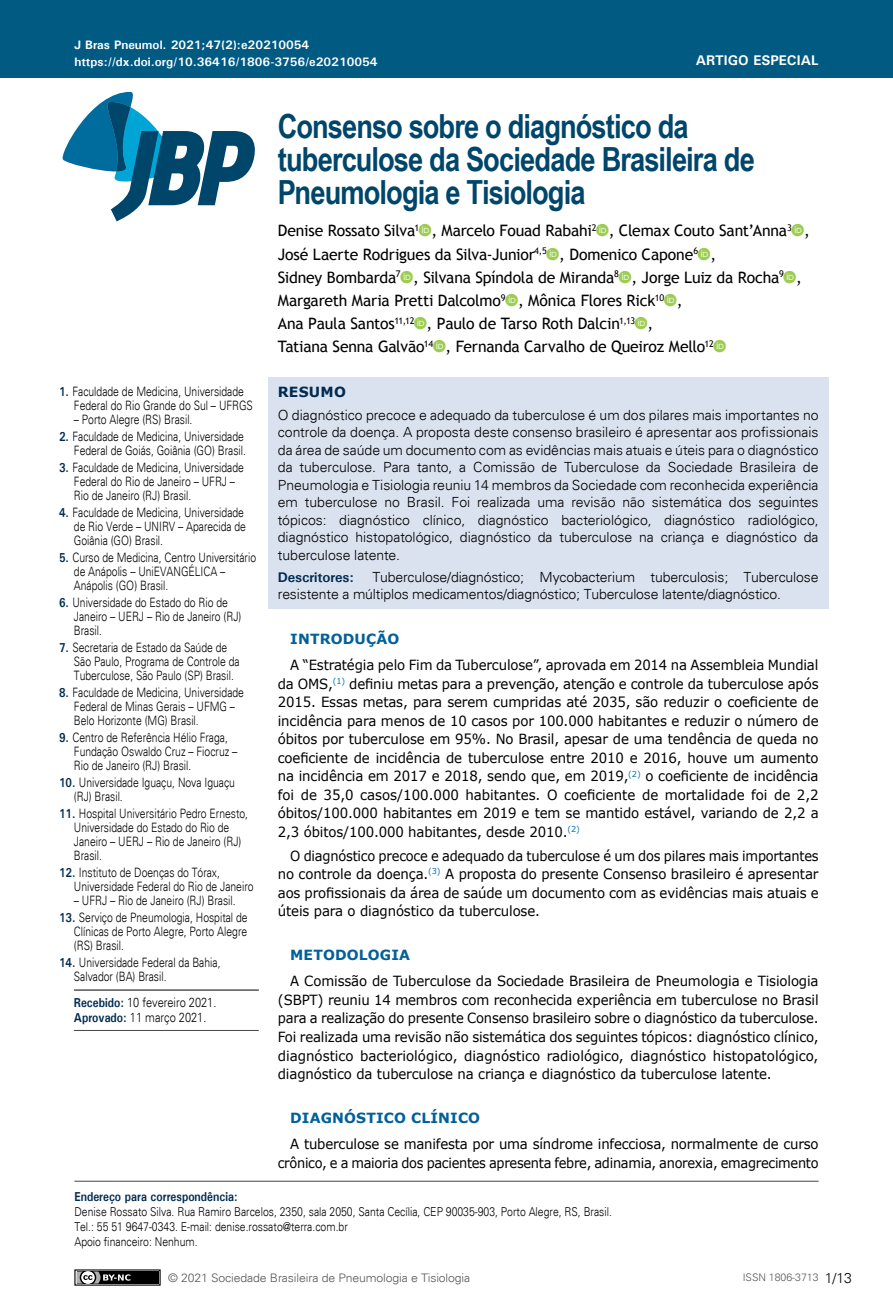
<style>
.page{position:relative;width:893px;height:1315px;background:#fff}
.page>*{position:absolute;margin:0;border:0;box-sizing:border-box;transform-origin:0 0}
.t1{font:700 33.25px/33.2px "Arial Narrow";letter-spacing:-.025em;color:#00466b}
.t2{font:21px "ID font Regular";color:#9dcc52}
.t3{font:15.75px "Trebuchet MS";letter-spacing:-.015em;color:#000}
.t4{font:14px/18.6px "Verdana";letter-spacing:-.015em;color:#000;text-align:justify;scale:.95 1}
.t5{font:300 14px/17.5px "Univers";letter-spacing:-.01em;color:#000;text-align:justify}
.t6{font:14px/18.6px "Verdana";letter-spacing:-.015em;color:#000;text-align:justify;scale:.93 1}
.t7{font:700 14px "Verdana";letter-spacing:.01em;color:#01609a}
.t8{font:700 14px "Univers";color:#fff}
.t9{font:700 14px "Univers";letter-spacing:-.01em;color:#002b51}
.t10{font:700 14px "Verdana";letter-spacing:.015em;color:#002b51}
.t11{font:300 12.95px/14px "Univers";color:#000;scale:.8 1}
.t12{font:300 12.95px/14.9px "Univers";color:#000;scale:.85 1}
.t13{font:700 12.95px "Univers";color:#002b51;scale:.85 1}
.t14{font:300 12.25px/14.7px "Univers";color:#000;scale:.85 1}
.t15{font:700 12.25px "Univers";color:#fff}
.t16{font:300 11.72px "Univers";letter-spacing:-.01em;color:#58595b;scale:1.04 1}
.t17{font:300 10.5px "Univers";color:#58595b}
.s1{font-weight:700;color:#002b51}
.s2{font-family:"ID font Regular";font-size:21px;color:#9dcc52}
.s3{font-family:"Trebuchet MS";font-size:15.75px;color:#000}
</style>
<div class="page">
<div style="left:0;top:0;width:893px;height:78px;background:#005a82"></div>
<svg style="left:62px;top:91px;width:193px;height:130px"></svg>
<div style="left:75px;top:1270px;width:85px;height:15px;background:#000"></div>
<div style="left:74px;top:1269px;width:87px;height:16px;border:1px solid #000"></div>
<svg style="left:74px;top:1269px;width:56px;height:17px"></svg>
<div style="left:268px;top:377px;width:560px;height:231px;background:#dbe2ef"></div>
<hr style="left:74px;top:1180px;width:745px;height:1px;background:#464547">
<hr style="left:74px;top:989px;width:185px;height:1px;background:#000">
<hr style="left:74px;top:1030px;width:185px;height:1px;background:#464547">
<p class="t15" style="left:74px;top:37px;width:236px">J Bras Pneumol. 2021;47(2):e20210054</p>
<p class="t15" style="left:74px;top:54px;width:305px">https://dx.doi.org/10.36416/1806-3756/e20210054</p>
<p class="t8" style="left:696px;top:52px;width:124px">ARTIGO ESPECIAL</p>
<p class="t11" style="left:74px;top:384px;width:225px;text-indent:-15px"><span class="s1">1.</span> Faculdade de Medicina, Universidade<br>Federal do Rio Grande do Sul – UFRGS</p>
<p class="t11" style="left:74px;top:412px;width:150px">– Porto Alegre (RS) Brasil.</p>
<p class="t11" style="left:59px;top:429px;width:235px;text-align:right"><span class="s1">2.</span> Faculdade de Medicina, Universidade<br>Federal de Goiás, Goiânia (GO) Brasil.</p>
<p class="t11" style="left:74px;top:460px;width:214px;text-indent:-15px"><span class="s1">3.</span> Faculdade de Medicina, Universidade<br>Federal do Rio de Janeiro – UFRJ –<br>Rio de Janeiro (RJ) Brasil.</p>
<p class="t11" style="left:74px;top:505px;width:217px;text-indent:-15px"><span class="s1">4.</span> Faculdade de Medicina, Universidade de Rio Verde – UNIRV – Aparecida de<br>Goiânia (GO) Brasil.</p>
<p class="t11" style="left:74px;top:550px;width:229px;text-indent:-15px"><span class="s1">5.</span> Curso de Medicina, Centro Universitário de Anápolis – UniEVANGÉLICA –<br>Anápolis (GO) Brasil.</p>
<p class="t11" style="left:74px;top:595px;width:211px;text-indent:-15px"><span class="s1">6.</span> Universidade do Estado do Rio de<br>Janeiro – UERJ – Rio de Janeiro (RJ)<br>Brasil.</p>
<p class="t11" style="left:74px;top:640px;width:209px;text-indent:-15px"><span class="s1">7.</span> Secretaria de Estado da Saúde de<br>São Paulo, Programa de Controle da<br>Tuberculose, São Paulo (SP) Brasil.</p>
<p class="t11" style="left:74px;top:685px;width:214px;text-indent:-15px"><span class="s1">8.</span> Faculdade de Medicina, Universidade<br>Federal de Minas Gerais – UFMG –<br>Belo Horizonte (MG) Brasil.</p>
<p class="t11" style="left:74px;top:730px;width:206px;text-indent:-15px"><span class="s1">9.</span> Centro de Referência Hélio Fraga,<br>Fundação Oswaldo Cruz – Fiocruz –<br>Rio de Janeiro (RJ) Brasil.</p>
<p class="t11" style="left:74px;top:775px;width:203px;text-indent:-15px"><span class="s1">10.</span> Universidade Iguaçu, Nova Iguaçu (RJ) Brasil.</p>
<p class="t11" style="left:74px;top:806px;width:219px;text-indent:-15px"><span class="s1">11.</span> Hospital Universitário Pedro Ernesto,<br>Universidade do Estado do Rio de<br>Janeiro – UERJ – Rio de Janeiro (RJ)<br>Brasil.</p>
<p class="t11" style="left:74px;top:865px;width:226px;text-indent:-15px"><span class="s1">12.</span> Instituto de Doenças do Tórax,<br>Universidade Federal do Rio de Janeiro</p>
<p class="t11" style="left:74px;top:893px;width:204px">– UFRJ – Rio de Janeiro (RJ) Brasil.</p>
<p class="t11" style="left:74px;top:910px;width:219px;text-align:justify;text-indent:-15px"><span class="s1">13.</span> Serviço de Pneumologia, Hospital de Clínicas de Porto Alegre, Porto Alegre (RS) Brasil.</p>
<p class="t11" style="left:74px;top:955px;width:185px;text-indent:-15px"><span class="s1">14.</span> Universidade Federal da Bahia,<br>Salvador (BA) Brasil.</p>
<p class="t12" style="left:74px;top:995px;width:169px"><span class="s1">Recebido:</span> 10 fevereiro 2021.<br><span class="s1">Aprovado:</span> 11 março 2021.</p>
<h1 class="t1" style="left:278px;top:108px;width:479px">Consenso sobre o diagnóstico da tuberculose da Sociedade Brasileira de<br>Pneumologia e Tisiologia</h1>
<p class="t3" style="left:278px;top:222px;width:515px">Denise Rossato Silva<sup>1</sup><span class="s2">a</span>, Marcelo Fouad Rabahi<sup>2</sup><span class="s2">a</span>, Clemax Couto Sant’Anna<sup>3</sup></p>
<h2 class="t2" style="left:791px;top:220px;width:20px">a<span class="s3">,</span></h2>
<p class="t3" style="left:278px;top:245px;width:422px">José Laerte Rodrigues da Silva-Junior<sup>4,5</sup><span class="s2">a</span>, Domenico Capone<sup>6</sup></p>
<h2 class="t2" style="left:698px;top:243px;width:20px">a<span class="s3">,</span></h2>
<p class="t3" style="left:278px;top:268px;width:507px">Sidney Bombarda<sup>7</sup><span class="s2">a</span>, Silvana Spíndola de Miranda<sup>8</sup><span class="s2">a</span>, Jorge Luiz da Rocha<sup>9</sup></p>
<h2 class="t2" style="left:783px;top:266px;width:20px">a<span class="s3">,</span></h2>
<p class="t3" style="left:278px;top:291px;width:388px">Margareth Maria Pretti Dalcolmo<sup>9</sup><span class="s2">a</span>, Mônica Flores Rick<sup>10</sup></p>
<h2 class="t2" style="left:664px;top:289px;width:20px">a<span class="s3">,</span></h2>
<p class="t3" style="left:278px;top:314px;width:359px">Ana Paula Santos<sup>11,12</sup><span class="s2">a</span>, Paulo de Tarso Roth Dalcin<sup>1,13</sup></p>
<h2 class="t2" style="left:635px;top:312px;width:20px">a<span class="s3">,</span></h2>
<p class="t3" style="left:278px;top:337px;width:438px">Tatiana Senna Galvão<sup>14</sup><span class="s2">a</span>, Fernanda Carvalho de Queiroz Mello<sup>12</sup></p>
<h2 class="t2" style="left:713px;top:335px;width:14px">a</h2>
<p class="t10" style="left:278px;top:382px;width:70px">RESUMO</p>
<p class="t5" style="left:278px;top:406px;width:542px">O diagnóstico precoce e adequado da tuberculose é um dos pilares mais importantes no controle da doença. A proposta deste consenso brasileiro é apresentar aos profissionais da área de saúde um documento com as evidências mais atuais e úteis para o diagnóstico da tuberculose. Para tanto, a Comissão de Tuberculose da Sociedade Brasileira de Pneumologia e Tisiologia reuniu 14 membros da Sociedade com reconhecida experiência em tuberculose no Brasil. Foi realizada uma revisão não sistemática dos seguintes tópicos: diagnóstico clínico, diagnóstico bacteriológico, diagnóstico radiológico, diagnóstico histopatológico, diagnóstico da tuberculose na criança e diagnóstico da tuberculose latente.</p>
<p class="t9" style="left:278px;top:568px;width:78px">Descritores:</p>
<p class="t5" style="left:278px;top:568px;width:542px;line-height:16.8px;text-indent:95px">Tuberculose/diagnóstico; Mycobacterium tuberculosis; Tuberculose resistente a múltiplos medicamentos/diagnóstico; Tuberculose latente/diagnóstico.</p>
<p class="t7" style="left:290px;top:629px;width:111px">INTRODUÇÃO</p>
<p class="t4" style="left:278px;top:655px;width:571px;text-indent:12px">A “Estratégia pelo Fim da Tuberculose”, aprovada em 2014 na Assembleia Mundial da OMS,<sup>(1)</sup> definiu metas para a prevenção, atenção e controle da tuberculose após 2015. Essas metas, para serem cumpridas até 2035, são reduzir o coeficiente de incidência para menos de 10 casos por 100.000 habitantes e reduzir o número de óbitos por tuberculose em 95%. No Brasil, apesar de uma tendência de queda no coeficiente de incidência de tuberculose entre 2010 e 2016, houve um aumento na incidência em 2017 e 2018, sendo que, em 2019,<sup>(2)</sup> o coeficiente de incidência foi de 35,0 casos/100.000 habitantes. O coeficiente de mortalidade foi de 2,2 óbitos/100.000 habitantes em 2019 e tem se mantido estável, variando de 2,2 a 2,3 óbitos/100.000 habitantes, desde 2010.<sup>(2)</sup></p>
<p class="t6" style="left:278px;top:846px;width:583px;text-indent:12px">O diagnóstico precoce e adequado da tuberculose é um dos pilares mais importantes no controle da doença.<sup>(3)</sup> A proposta do presente Consenso brasileiro é apresentar aos profissionais da área de saúde um documento com as evidências mais atuais e úteis para o diagnóstico da tuberculose.</p>
<p class="t7" style="left:290px;top:945px;width:121px">METODOLOGIA</p>
<p class="t4" style="left:278px;top:971px;width:571px;text-indent:12px">A Comissão de Tuberculose da Sociedade Brasileira de Pneumologia e Tisiologia (SBPT) reuniu 14 membros com reconhecida experiência em tuberculose no Brasil para a realização do presente Consenso brasileiro sobre o diagnóstico da tuberculose.<br>Foi realizada uma revisão não sistemática dos seguintes tópicos: diagnóstico clínico, diagnóstico bacteriológico, diagnóstico radiológico, diagnóstico histopatológico, diagnóstico da tuberculose na criança e diagnóstico da tuberculose latente.</p>
<p class="t7" style="left:290px;top:1108px;width:191px">DIAGNÓSTICO CLÍNICO</p>
<p class="t4" style="left:278px;top:1134px;width:571px;text-align:right">A tuberculose se manifesta por uma síndrome infecciosa, normalmente de curso crônico, e a maioria dos pacientes apresenta febre, adinamia, anorexia, emagrecimento</p>
<p class="t13" style="left:74px;top:1189px;width:194px">Endereço para correspondência:</p>
<p class="t14" style="left:74px;top:1204px;width:634px">Denise Rossato Silva. Rua Ramiro Barcelos, 2350, sala 2050, Santa Cecília, CEP 90035-903, Porto Alegre, RS, Brasil.<br>Tel.: 55 51 9647-0343. E-mail: denise.rossato@terra.com.br<br>Apoio financeiro: Nenhum.</p>
<p class="t16" style="left:168px;top:1270px;width:292px">© 2021 Sociedade Brasileira de Pneumologia e Tisiologia</p>
<p class="t17" style="left:743px;top:1271px;width:77px">ISSN 1806-3713</p>
<p class="t5" style="left:825px;top:1269px;width:29px">1/13</p>
</div>
